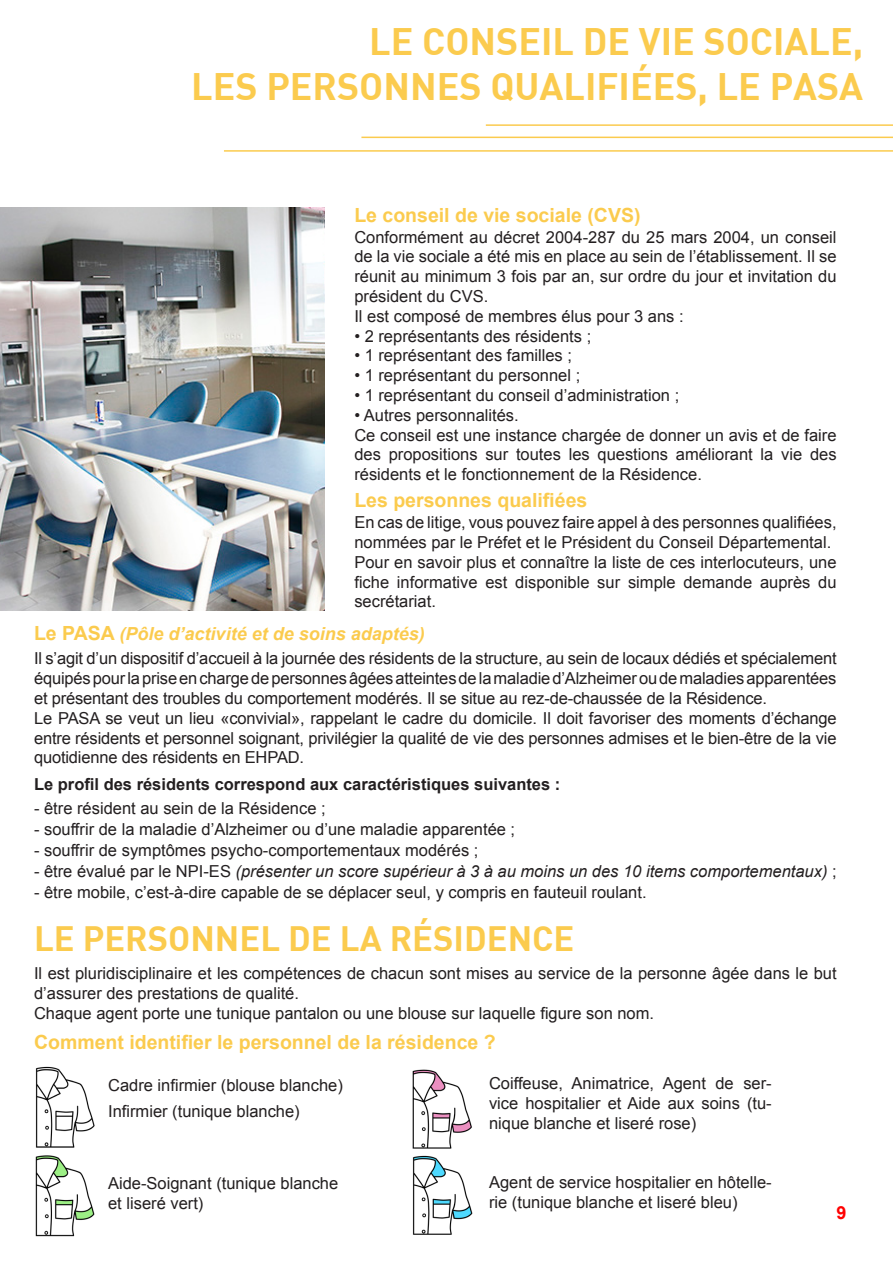
<style>
.page{position:relative;width:893px;height:1263px;background:#fff}
.page>*{position:absolute;margin:0;border:0;box-sizing:border-box;transform-origin:0 0}
.t1{font:37.5px/45px "DIN Bold";color:#fbcb4e;text-align:right}
.t2{font:34.5px "DIN Bold";color:#fbcb4e}
.t3{font:700 19.5px "Arial";color:#fbcb4e}
.t4{font:italic 700 18px "Arial";color:#fbcb4e}
.t5{font:700 18px "Arial";color:#f00}
.t6{font:16.5px/19.8px "Arial";color:#231f20}
.t7{font:italic 16.5px "Arial";color:#231f20}
.t8{font:700 16.5px "Arial";color:#231f20}
.s1{font-style:normal;font-size:19.5px}
.s2{font-style:normal}
</style>
<div class="page">
<img style="left:0;top:207px;width:324px;height:403px">
<hr style="left:486px;top:124px;width:407px;height:2px;background:#fbcb4e">
<hr style="left:361px;top:137px;width:532px;height:1px;background:#fbcb4e">
<hr style="left:224px;top:150px;width:669px;height:2px;background:#fbcb4e">
<img style="left:35px;top:1066px;width:60px;height:171px">
<img style="left:412px;top:1069px;width:61px;height:166px">
<h1 class="t1" style="left:191px;top:21px;width:673px">LE CONSEIL DE VIE SOCIALE,<br>LES PERSONNES QUALIFIÉES, LE PASA</h1>
<p class="t3" style="left:354px;top:207px;width:288px">Le conseil de vie sociale (CVS)</p>
<p class="t6" style="left:354px;top:228px;width:484px">Conformément au décret 2004-287 du 25 mars 2004, un conseil de la vie sociale a été mis en place au sein de l’établissement. Il se réunit au minimum 3 fois par an, sur ordre du jour et invitation du président du CVS.<br>Il est composé de membres élus pour 3 ans :</p>
<p class="t6" style="left:354px;top:327px;width:238px">• 2 représentants des résidents ;</p>
<p class="t6" style="left:354px;top:347px;width:219px">• 1 représentant des familles ;</p>
<p class="t6" style="left:354px;top:367px;width:227px">• 1 représentant du personnel ;</p>
<p class="t6" style="left:354px;top:387px;width:326px">• 1 représentant du conseil d’administration ;</p>
<p class="t6" style="left:354px;top:406px;width:484px">• Autres personnalités.<br>Ce conseil est une instance chargée de donner un avis et de faire des propositions sur toutes les questions améliorant la vie des résidents et le fonctionnement de la Résidence.</p>
<p class="t3" style="left:354px;top:487px;width:235px">Les personnes qualifiées</p>
<p class="t6" style="left:354px;top:513px;width:484px">En cas de litige, vous pouvez faire appel à des personnes qualifiées, nommées par le Préfet et le Président du Conseil Départemental.<br>Pour en savoir plus et connaître la liste de ces interlocuteurs, une fiche informative est disponible sur simple demande auprès du secrétariat.</p>
<p class="t4" style="left:34px;top:627px;width:392px"><span class="s1">Le PASA</span> (Pôle d’activité et de soins adaptés)</p>
<p class="t6" style="left:34px;top:650px;width:804px">Il s’agit d’un dispositif d’accueil à la journée des résidents de la structure, au sein de locaux dédiés et spécialement équipés pour la prise en charge de personnes âgées atteintes de la maladie d’Alzheimer ou de maladies apparentées et présentant des troubles du comportement modérés. Il se situe au rez-de-chaussée de la Résidence.<br>Le PASA se veut un lieu «convivial», rappelant le cadre du domicile. Il doit favoriser des moments d’échange entre résidents et personnel soignant, privilégier la qualité de vie des personnes admises et le bien-être de la vie quotidienne des résidents en EHPAD.</p>
<p class="t8" style="left:34px;top:774px;width:528px">Le profil des résidents correspond aux caractéristiques suivantes :</p>
<p class="t6" style="left:34px;top:800px;width:293px">- être résident au sein de la Résidence ;</p>
<p class="t6" style="left:34px;top:821px;width:483px">- souffrir de la maladie d’Alzheimer ou d’une maladie apparentée ;</p>
<p class="t6" style="left:34px;top:842px;width:446px">- souffrir de symptômes psycho-comportementaux modérés ;</p>
<p class="t7" style="left:34px;top:865px;width:804px"><span class="s2">- être évalué par le NPI-ES</span> (présenter un score supérieur à 3 à au moins un des 10 items comportementaux) <span class="s2">;</span></p>
<p class="t6" style="left:34px;top:884px;width:614px">- être mobile, c’est-à-dire capable de se déplacer seul, y compris en fauteuil roulant.</p>
<h2 class="t2" style="left:34px;top:924px;width:542px">LE PERSONNEL DE LA RÉSIDENCE</h2>
<p class="t6" style="left:34px;top:965px;width:804px">Il est pluridisciplinaire et les compétences de chacun sont mises au service de la personne âgée dans le but d’assurer des prestations de qualité.<br>Chaque agent porte une tunique pantalon ou une blouse sur laquelle figure son nom.</p>
<p class="t3" style="left:34px;top:1029px;width:463px">Comment identifier le personnel de la résidence ?</p>
<p class="t6" style="left:108px;top:1073px;width:236px;line-height:25.5px">Cadre infirmier (blouse blanche)<br>Infirmier (tunique blanche)</p>
<p class="t6" style="left:108px;top:1175px;width:232px">Aide-Soignant (tunique blanche et liseré vert)</p>
<p class="t6" style="left:489px;top:1075px;width:284px;text-align:justify">Coiffeuse, Animatrice, Agent de ser&shy;vice hospitalier et Aide aux soins (tu&shy;nique blanche et liseré rose)</p>
<p class="t6" style="left:489px;top:1174px;width:284px">Agent de service hospitalier en hôtelle&shy;rie (tunique blanche et liseré bleu)</p>
<p class="t5" style="left:837px;top:1205px;width:12px">9</p>
</div>
